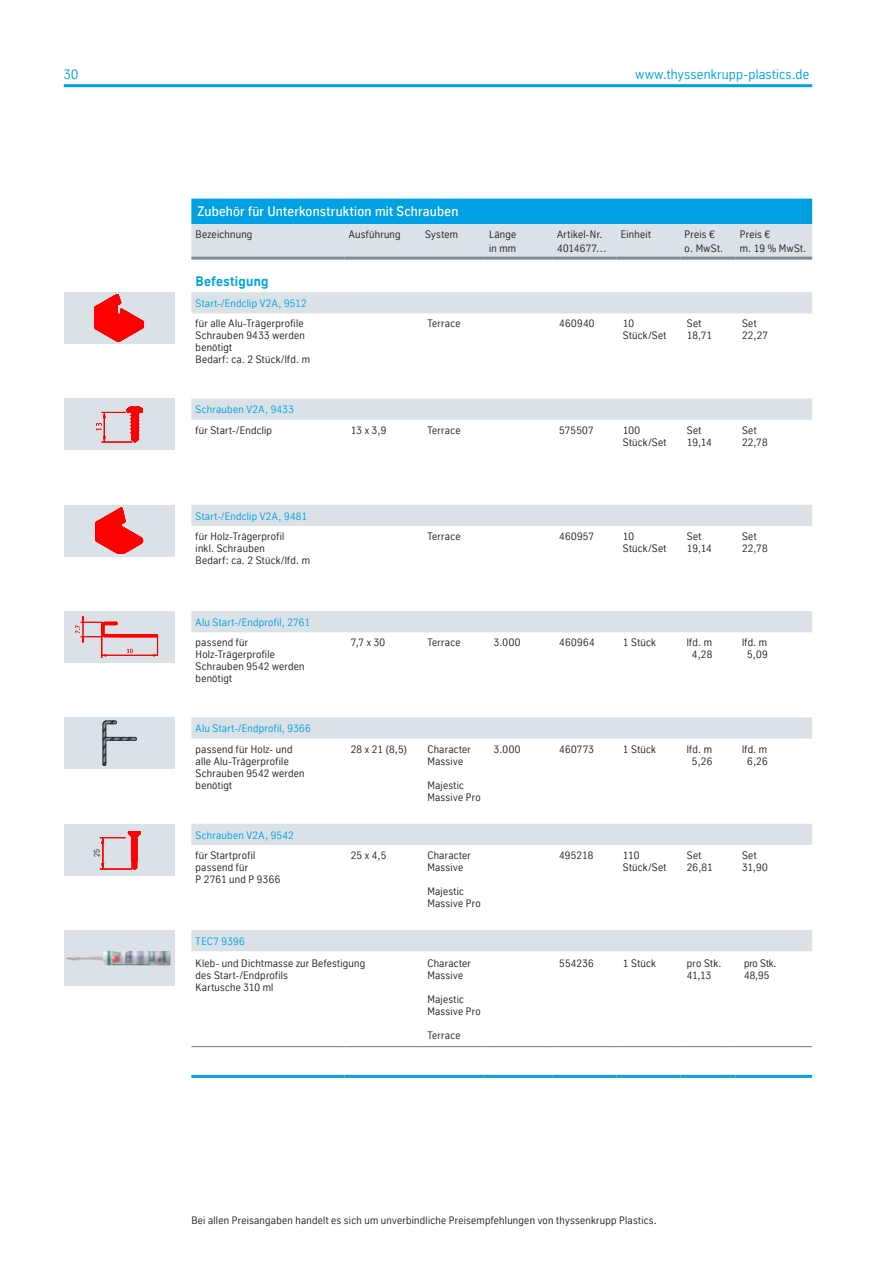
<style>
.page{position:relative;width:893px;height:1263px;background:#fff}
.page>*{position:absolute;margin:0;border:0;box-sizing:border-box;transform-origin:0 0}
.t1{font:500 13.5px "TK Type";letter-spacing:.02em;color:#fff}
.t2{font:13.5px "TK Type";letter-spacing:.02em;color:#00a1e3}
.t3{font:700 13.5px "TK Type";letter-spacing:.02em;color:#00a1e3}
.t4{font:10.5px/12px "TK Type";letter-spacing:.025em;color:#231f20}
.t5{font:10.5px "TK Type";letter-spacing:.03em;color:#00a1e3}
.t6{font:10.5px/12px "TK Type";letter-spacing:-.005em;color:#231f20}
.t7{font:7.65px "TK Type";color:#231f20}
</style>
<div class="page">
<div style="left:191px;top:199px;width:621px;height:25px;background:#00a1e3"></div>
<svg style="left:191px;top:224px;width:621px;height:727px"></svg>
<hr style="left:191px;top:257px;width:153px;height:3px;background:#7b8c95">
<hr style="left:344px;top:257px;width:77px;height:3px;background:#7b8c95">
<hr style="left:421px;top:257px;width:64px;height:3px;background:#7b8c95">
<hr style="left:485px;top:257px;width:68px;height:3px;background:#7b8c95">
<hr style="left:553px;top:257px;width:64px;height:3px;background:#7b8c95">
<hr style="left:617px;top:257px;width:63px;height:3px;background:#7b8c95">
<hr style="left:680px;top:257px;width:56px;height:3px;background:#7b8c95">
<hr style="left:736px;top:257px;width:76px;height:3px;background:#7b8c95">
<hr style="left:191px;top:1075px;width:153px;height:3px;background:#00a1e3">
<hr style="left:344px;top:1075px;width:77px;height:3px;background:#00a1e3">
<hr style="left:421px;top:1075px;width:64px;height:3px;background:#00a1e3">
<hr style="left:485px;top:1075px;width:68px;height:3px;background:#00a1e3">
<hr style="left:553px;top:1075px;width:64px;height:3px;background:#00a1e3">
<hr style="left:617px;top:1075px;width:63px;height:3px;background:#00a1e3">
<hr style="left:680px;top:1075px;width:56px;height:3px;background:#00a1e3">
<hr style="left:736px;top:1075px;width:76px;height:3px;background:#00a1e3">
<hr style="left:191px;top:1046px;width:153px;height:1px;background:#7b8c95">
<hr style="left:344px;top:1046px;width:77px;height:1px;background:#7b8c95">
<hr style="left:421px;top:1046px;width:64px;height:1px;background:#7b8c95">
<hr style="left:485px;top:1046px;width:68px;height:1px;background:#7b8c95">
<hr style="left:553px;top:1046px;width:64px;height:1px;background:#7b8c95">
<hr style="left:617px;top:1046px;width:63px;height:1px;background:#7b8c95">
<hr style="left:680px;top:1046px;width:56px;height:1px;background:#7b8c95">
<hr style="left:736px;top:1046px;width:76px;height:1px;background:#7b8c95">
<div style="left:64px;top:292px;width:111px;height:52px;background:#dae2e7"></div>
<svg style="left:95px;top:294px;width:49px;height:48px"></svg>
<div style="left:64px;top:398px;width:111px;height:52px;background:#dae2e7"></div>
<svg style="left:96px;top:406px;width:47px;height:36px"></svg>
<div style="left:64px;top:505px;width:111px;height:51px;background:#dae2e7"></div>
<svg style="left:96px;top:508px;width:47px;height:46px"></svg>
<div style="left:64px;top:611px;width:111px;height:52px;background:#dae2e7"></div>
<svg style="left:76px;top:616px;width:82px;height:42px"></svg>
<div style="left:64px;top:717px;width:111px;height:52px;background:#dae2e7"></div>
<svg style="left:103px;top:721px;width:34px;height:45px"></svg>
<div style="left:64px;top:824px;width:111px;height:51px;background:#dae2e7"></div>
<hr style="left:100px;top:869px;width:32px;height:1px;background:#f00">
<svg style="left:100px;top:832px;width:41px;height:37px"></svg>
<hr style="left:102px;top:838px;width:1px;height:31px;background:#f00">
<div style="left:64px;top:930px;width:111px;height:55px;background:#dae2e7"></div>
<img style="left:66px;top:951px;width:105px;height:15px">
<hr style="left:64px;top:84px;width:748px;height:3px;background:#00a1e3">
<p class="t2" style="left:64px;top:69px;width:16px">30</p>
<p class="t2" style="left:636px;top:69px;width:175px">www.thyssenkrupp-plastics.de</p>
<p class="t1" style="left:198px;top:206px;width:262px">Zubehör für Unterkonstruktion mit Schrauben</p>
<p class="t4" style="left:196px;top:229px;width:58px">Bezeichnung</p>
<p class="t4" style="left:349px;top:229px;width:54px">Ausführung</p>
<p class="t4" style="left:425px;top:229px;width:34px">System</p>
<p class="t4" style="left:489px;top:229px;width:29px;line-height:13.5px">Länge in mm</p>
<p class="t4" style="left:557px;top:229px;width:51px;line-height:13.5px">Artikel-Nr.<br>4014677…</p>
<p class="t4" style="left:621px;top:229px;width:32px">Einheit</p>
<p class="t4" style="left:685px;top:229px;width:40px;line-height:13.5px">Preis € o. MwSt.</p>
<p class="t4" style="left:740px;top:229px;width:68px;line-height:13.5px">Preis €<br>m. 19 % MwSt.</p>
<p class="t3" style="left:196px;top:273px;width:75px">Befestigung</p>
<p class="t5" style="left:196px;top:297px;width:113px">Start-/Endclip V2A, 9512</p>
<p class="t4" style="left:196px;top:318px;width:116px">für alle Alu-Trägerprofile<br>Schrauben 9433 werden benötigt<br>Bedarf: ca. 2 Stück/lfd. m</p>
<p class="t4" style="left:427px;top:319px;width:35px">Terrace</p>
<p class="t4" style="left:559px;top:319px;width:37px">460940</p>
<p class="t4" style="left:623px;top:318px;width:45px">10<br>Stück/Set</p>
<p class="t4" style="left:687px;top:319px;width:27px">Set<br>18,71</p>
<p class="t4" style="left:742px;top:319px;width:28px">Set<br>22,27</p>
<p class="t5" style="left:196px;top:406px;width:100px">Schrauben V2A, 9433</p>
<p class="t4" style="left:196px;top:424px;width:78px">für Start-/Endclip</p>
<p class="t4" style="left:351px;top:424px;width:37px">13 x 3,9</p>
<p class="t4" style="left:427px;top:425px;width:35px">Terrace</p>
<p class="t4" style="left:559px;top:425px;width:36px">575507</p>
<p class="t4" style="left:623px;top:424px;width:45px">100<br>Stück/Set</p>
<p class="t4" style="left:687px;top:425px;width:26px">Set<br>19,14</p>
<p class="t4" style="left:742px;top:425px;width:27px">Set<br>22,78</p>
<p class="t5" style="left:196px;top:510px;width:113px">Start-/Endclip V2A, 9481</p>
<p class="t4" style="left:196px;top:530px;width:116px">für Holz-Trägerprofil<br>inkl. Schrauben<br>Bedarf: ca. 2 Stück/lfd. m</p>
<p class="t4" style="left:427px;top:531px;width:35px">Terrace</p>
<p class="t4" style="left:559px;top:531px;width:37px">460957</p>
<p class="t4" style="left:623px;top:530px;width:45px">10<br>Stück/Set</p>
<p class="t4" style="left:687px;top:531px;width:26px">Set<br>19,14</p>
<p class="t4" style="left:742px;top:531px;width:27px">Set<br>22,78</p>
<p class="t5" style="left:196px;top:616px;width:116px">Alu Start-/Endprofil, 2761</p>
<p class="t4" style="left:196px;top:637px;width:110px">passend für<br>Holz-Trägerprofile<br>Schrauben 9542 werden benötigt</p>
<p class="t4" style="left:351px;top:637px;width:36px">7,7 x 30</p>
<p class="t4" style="left:427px;top:637px;width:35px">Terrace</p>
<p class="t4" style="left:494px;top:637px;width:28px">3.000</p>
<p class="t4" style="left:559px;top:637px;width:37px">460964</p>
<p class="t4" style="left:623px;top:637px;width:34px">1 Stück</p>
<p class="t4" style="left:687px;top:637px;width:27px;text-align:center">lfd. m<br>4,28</p>
<p class="t4" style="left:742px;top:637px;width:27px;text-align:center">lfd. m<br>5,09</p>
<p class="t7" style="left:94px;top:857px;width:10px;rotate:-90deg">25</p>
<p class="t5" style="left:196px;top:724px;width:117px">Alu Start-/Endprofil, 9366</p>
<p class="t4" style="left:196px;top:743px;width:110px">passend für Holz- und alle Alu-Trägerprofile<br>Schrauben 9542 werden benötigt</p>
<p class="t4" style="left:351px;top:743px;width:58px">28 x 21 (8,5)</p>
<p class="t4" style="left:427px;top:744px;width:45px">Character<br>Massive</p>
<p class="t4" style="left:427px;top:780px;width:55px">Majestic<br>Massive Pro</p>
<p class="t5" style="left:196px;top:831px;width:100px">Schrauben V2A, 9542</p>
<p class="t4" style="left:196px;top:849px;width:86px">für Startprofil passend für<br>P 2761 und P 9366</p>
<p class="t4" style="left:351px;top:850px;width:37px">25 x 4,5</p>
<p class="t4" style="left:427px;top:850px;width:45px">Character<br>Massive</p>
<p class="t4" style="left:427px;top:886px;width:55px">Majestic<br>Massive Pro</p>
<p class="t5" style="left:196px;top:937px;width:51px">TEC7 9396</p>
<p class="t4" style="left:196px;top:958px;width:171px">Kleb- und Dichtmasse zur Befestigung des Start-/Endprofils<br>Kartusche 310 ml</p>
<p class="t4" style="left:427px;top:958px;width:45px">Character<br>Massive</p>
<p class="t4" style="left:427px;top:994px;width:55px">Majestic<br>Massive Pro</p>
<p class="t4" style="left:427px;top:1030px;width:35px">Terrace</p>
<p class="t4" style="left:494px;top:744px;width:28px">3.000</p>
<p class="t4" style="left:559px;top:744px;width:36px">460773</p>
<p class="t4" style="left:623px;top:743px;width:34px">1 Stück</p>
<p class="t4" style="left:687px;top:744px;width:27px;text-align:center">lfd. m<br>5,26</p>
<p class="t4" style="left:742px;top:744px;width:27px;text-align:center">lfd. m<br>6,26</p>
<p class="t4" style="left:559px;top:849px;width:36px">495218</p>
<p class="t4" style="left:623px;top:849px;width:45px">110<br>Stück/Set</p>
<p class="t4" style="left:687px;top:850px;width:27px">Set<br>26,81</p>
<p class="t4" style="left:742px;top:850px;width:27px">Set<br>31,90</p>
<p class="t4" style="left:559px;top:958px;width:36px">554236</p>
<p class="t4" style="left:623px;top:957px;width:34px">1 Stück</p>
<p class="t4" style="left:687px;top:958px;width:36px">pro Stk.<br>41,13</p>
<p class="t6" style="left:744px;top:958px;width:34px">pro Stk.<br>48,95</p>
<p class="t4" style="left:191px;top:1215px;width:467px">Bei allen Preisangaben handelt es sich um unverbindliche Preisempfehlungen von thyssenkrupp Plastics.</p>
</div>
